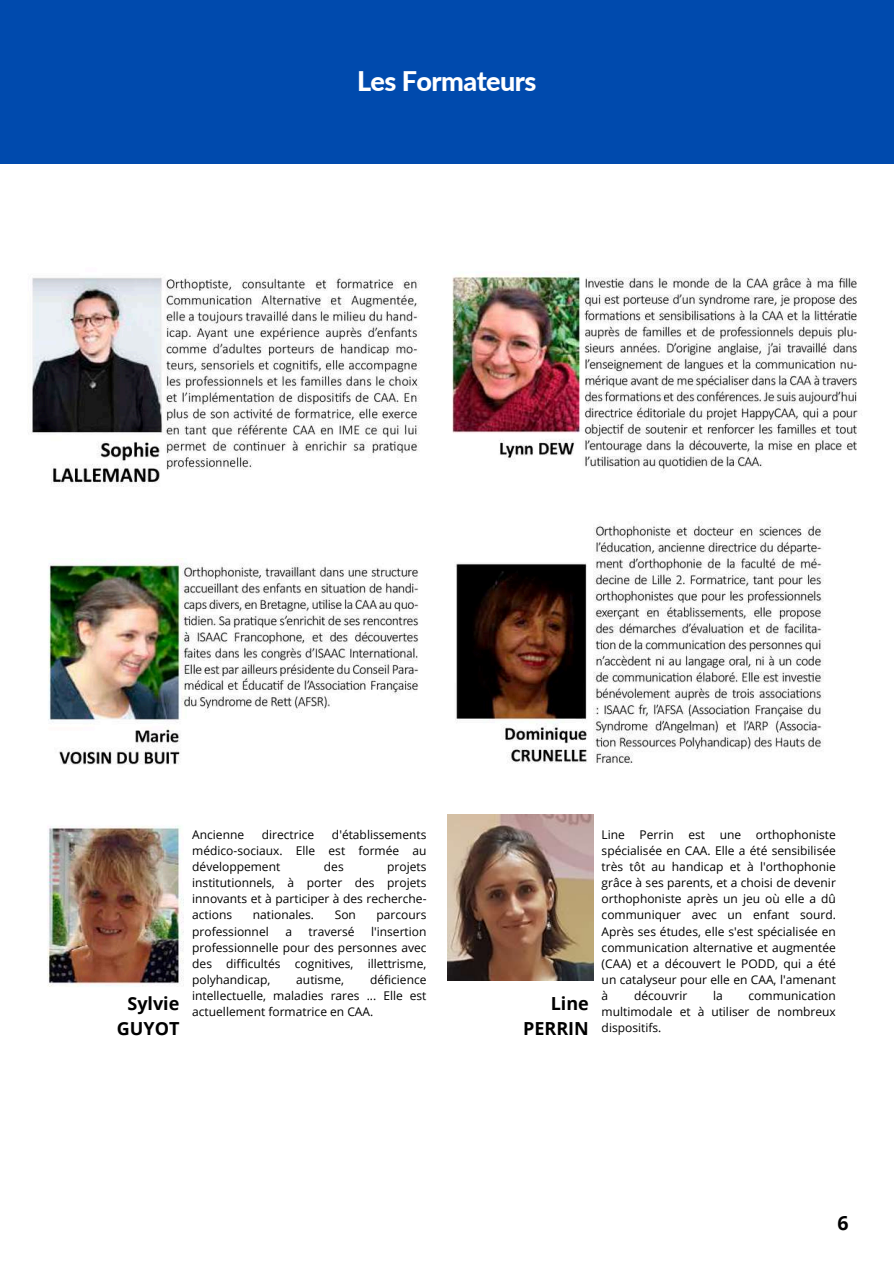
<style>
.page{position:relative;width:894px;height:1264px;background:#fff}
.page>*{position:absolute;margin:0;border:0;box-sizing:border-box;transform-origin:0 0}
.t1{font:800 27px "Lato";letter-spacing:-.02em;color:#fff}
.t2{font:700 19.5px "Open Sans";color:#000}
.t3{font:700 18px/24.8px "Open Sans";color:#000;text-align:center}
.t4{font:12px/16px "Open Sans";color:#000;text-align:justify}
</style>
<div class="page">
<div style="left:0;top:0;width:893px;height:164px;background:#004aad"></div>
<img style="left:47px;top:825px;width:136px;height:162px">
<img style="left:455px;top:522px;width:369px;height:242px">
<img style="left:48px;top:558px;width:371px;height:207px">
<img style="left:31px;top:277px;width:389px;height:210px">
<img style="left:452px;top:275px;width:406px;height:196px">
<img style="left:447px;top:814px;width:146px;height:166px">
<h1 class="t1" style="left:357px;top:65px;width:181px">Les Formateurs</h1>
<h3 class="t3" style="left:117px;top:990px;width:64px">Sylvie<br>GUYOT</h3>
<p class="t4" style="left:192px;top:826px;width:236px;text-indent:140px">d'établissements médico-sociaux. Elle est formée au développement</p>
<p class="t4" style="left:192px;top:826px;width:53px">Ancienne</p>
<p class="t4" style="left:262px;top:826px;width:54px">directrice</p>
<p class="t4" style="left:324px;top:858px;width:21px">des</p>
<p class="t4" style="left:192px;top:858px;width:236px;text-indent:195px">projets institutionnels, à porter des projets innovants et à participer à des recherche&shy;actions</p>
<p class="t4" style="left:253px;top:906px;width:63px">nationales.</p>
<p class="t4" style="left:335px;top:906px;width:23px">Son</p>
<p class="t4" style="left:376px;top:906px;width:51px">parcours</p>
<p class="t4" style="left:192px;top:922px;width:78px">professionnel</p>
<p class="t4" style="left:285px;top:922px;width:8px">a</p>
<p class="t4" style="left:308px;top:922px;width:47px">traversé</p>
<p class="t4" style="left:192px;top:922px;width:236px;text-indent:179px">l'insertion professionnelle pour des personnes avec des difficultés cognitives, illettrisme, polyhandicap,</p>
<p class="t4" style="left:192px;top:970px;width:236px;text-indent:178px">déficience intellectuelle, maladies rares ... Elle est actuellement formatrice en CAA.</p>
<p class="t4" style="left:296px;top:970px;width:49px">autisme,</p>
<h3 class="t3" style="left:523px;top:990px;width:67px;text-align:right">Line<br>PERRIN</h3>
<p class="t4" style="left:601px;top:826px;width:236px">Line Perrin est une orthophoniste spécialisée en CAA. Elle a été sensibilisée très tôt au handicap et à l'orthophonie grâce à ses parents, et a choisi de devenir orthophoniste après un jeu où elle a dû communiquer avec un enfant sourd.<br>Après ses études, elle s'est spécialisée en communication alternative et augmentée (CAA) et a découvert le PODD, qui a été un catalyseur pour elle en CAA, l'amenant à</p>
<p class="t4" style="left:634px;top:986px;width:55px">découvrir</p>
<p class="t4" style="left:713px;top:986px;width:11px">la</p>
<p class="t4" style="left:601px;top:986px;width:236px;text-indent:147px">communication multimodale et à utiliser de nombreux dispositifs.</p>
<h2 class="t2" style="left:837px;top:1209px;width:13px">6</h2>
</div>
